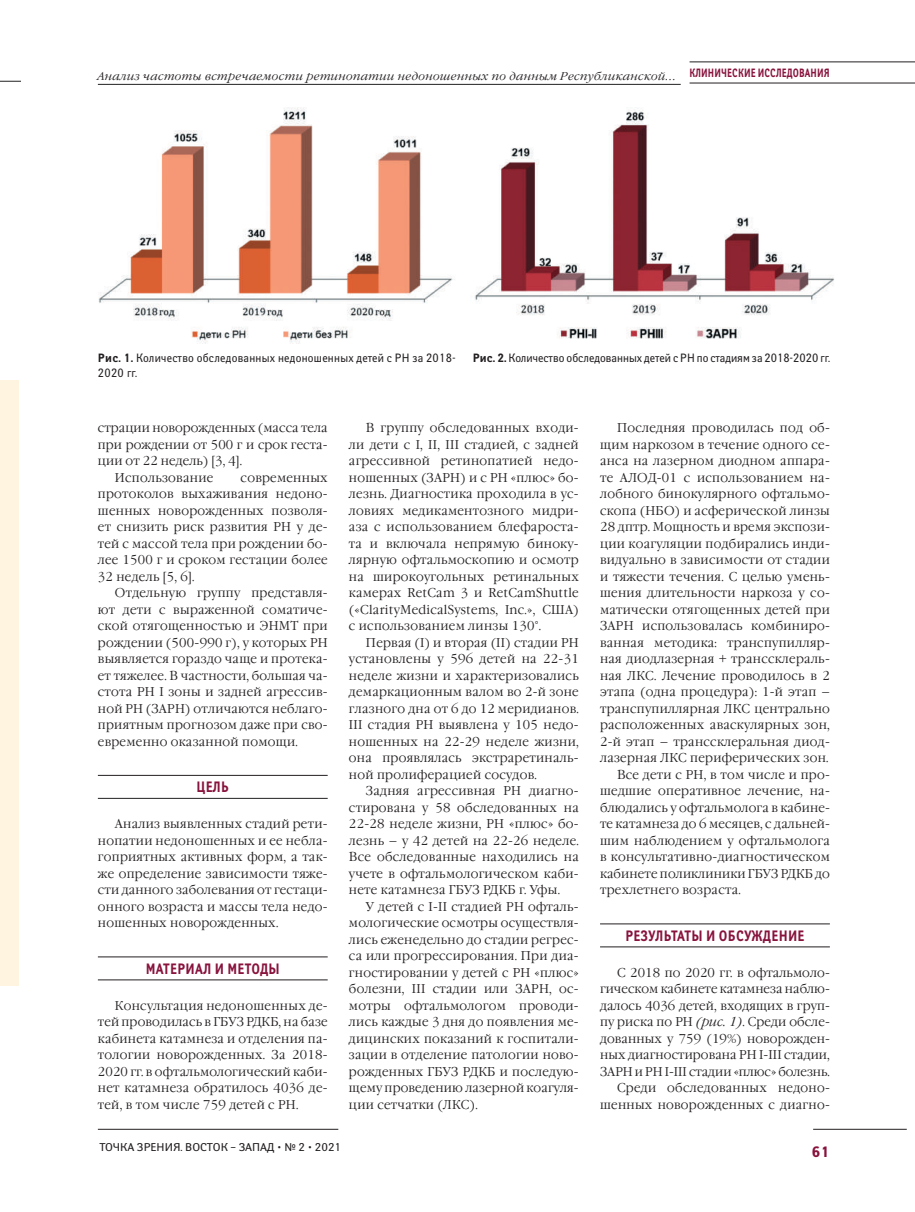
<style>
.page{position:relative;width:915px;height:1212px;background:#fff}
.page>*{position:absolute;margin:0;border:0;box-sizing:border-box;transform-origin:0 0}
.t1{font:700 15px "Yanus C";letter-spacing:.025em;color:#88133d;scale:.8 1}
.t2{font:700 15px "Yanus C";letter-spacing:.025em;color:#88133d}
.t3{font:12.75px/16.5px "Garamond C";letter-spacing:.025em;color:#231f20;text-align:justify;scale:.95 1}
.t4{font:12px/15px "Yanus C";letter-spacing:.025em;color:#231f20;scale:.9 1}
.t5{font:12px "Yanus C";letter-spacing:.005em;color:#231f20;scale:.9 1}
.t6{font:italic 11.25px "Garamond C";letter-spacing:.04em;color:#231f20}
.t7{font:11.25px "Yanus C";color:#231f20}
.s1{font-weight:700}
.s2{font-style:italic}
</style>
<div class="page">
<hr style="left:812px;top:1129px;width:94px;height:1px;background:#231f20">
<hr style="left:98px;top:1129px;width:240px;height:1px;background:#231f20">
<hr style="left:689px;top:62px;width:225px;height:1px;background:#231f20">
<hr style="left:689px;top:83px;width:225px;height:1px;background:#231f20">
<hr style="left:98px;top:84px;width:582px;height:1px;background:#231f20">
<hr style="left:98px;top:775px;width:229px;height:1px;background:#231f20">
<hr style="left:98px;top:798px;width:229px;height:1px;background:#231f20">
<hr style="left:98px;top:957px;width:229px;height:1px;background:#231f20">
<hr style="left:98px;top:979px;width:229px;height:1px;background:#231f20">
<hr style="left:600px;top:924px;width:229px;height:1px;background:#231f20">
<hr style="left:600px;top:946px;width:229px;height:1px;background:#231f20">
<img style="left:98px;top:108px;width:355px;height:236px">
<img style="left:475px;top:110px;width:359px;height:229px">
<div style="left:0;top:380px;width:19px;height:605px;background:#fef4e0"></div>
<svg style="left:0;top:81px;width:21px;height:1px"></svg>
<p class="t6" style="left:98px;top:70px;width:733px">Анализ частоты встречаемости ретинопатии недоношенных по данным Республиканской... <sup>КЛИНИЧЕСКИЕ</sup> <sup>ИССЛЕДОВАНИЯ</sup></p>
<p class="t4" style="left:98px;top:351px;width:398px"><span class="s1">Рис. 1.</span> Количество обследованных недоношенных детей с РН за 2018-<br>2020 гг.</p>
<p class="t5" style="left:472px;top:351px;width:398px"><span class="s1">Рис. 2.</span> Количество обследованных детей с РН по стадиям за 2018-2020 гг.</p>
<p class="t3" style="left:98px;top:420px;width:243px">страции новорожденных (масса тела</p>
<p class="t3" style="left:98px;top:436px;width:243px">при рождении от 500 г и срок геста-</p>
<p class="t3" style="left:98px;top:453px;width:153px">ции от 22 недель) [3, 4].</p>
<p class="t3" style="left:115px;top:469px;width:105px">Использование</p>
<p class="t3" style="left:98px;top:469px;width:243px;text-indent:143px">современных протоколов выхаживания недоно&shy;шенных новорожденных позволя&shy;ет снизить риск развития РН у де&shy;тей с массой тела при рождении бо&shy;лее 1500 г и сроком гестации более 32 недель [5, 6].</p>
<p class="t3" style="left:98px;top:585px;width:243px;text-indent:17px">Отдельную группу представля&shy;ют дети с выраженной соматиче&shy;ской отягощенностью и ЭНМТ при рождении (500-990 г), у которых РН выявляется гораздо чаще и протека&shy;ет тяжелее. В частности, большая ча&shy;стота РН I зоны и задней агрессив&shy;ной РН (ЗАРН) отличаются неблаго&shy;приятным прогнозом даже при сво&shy;евременно оказанной помощи.</p>
<p class="t1" style="left:196px;top:778px;width:42px">ЦЕЛЬ</p>
<p class="t3" style="left:98px;top:816px;width:243px;text-indent:17px">Анализ выявленных стадий рети&shy;нопатии недоношенных и ее небла&shy;гоприятных активных форм, а так&shy;же определение зависимости тяже&shy;сти данного заболевания от гестаци&shy;онного возраста и массы тела недо&shy;ношенных новорожденных.</p>
<p class="t1" style="left:146px;top:960px;width:169px">МАТЕРИАЛ И МЕТОДЫ</p>
<p class="t3" style="left:98px;top:997px;width:243px;text-indent:17px">Консультация недоношенных де&shy;тей проводилась в ГБУЗ РДКБ, на базе кабинета катамнеза и отделения па&shy;тологии новорожденных. За 2018- 2020 гг. в офтальмологический каби&shy;нет катамнеза обратилось 4036 де&shy;тей, в том числе 759 детей с РН.</p>
<p class="t3" style="left:349px;top:420px;width:243px;text-indent:17px">В группу обследованных входи&shy;ли дети с I, II, III стадией, с задней агрессивной ретинопатией недо&shy;ношенных (ЗАРН) и с РН «плюс» бо&shy;лезнь. Диагностика проходила в ус&shy;ловиях медикаментозного мидри&shy;аза с использованием блефароста&shy;та и включала непрямую биноку&shy;лярную офтальмоскопию и осмотр на широкоугольных ретинальных камерах RetCam 3 и RetCamShuttle («ClarityMediсalSystems, Inc.», США) с использованием линзы 130°.</p>
<p class="t3" style="left:349px;top:634px;width:243px;text-indent:17px">Первая (I) и вторая (II) стадии РН установлены у 596 детей на 22-31 неделе жизни и характеризовались демаркационным валом во 2-й зоне глазного дна от 6 до 12 меридианов.<br>III стадия РН выявлена у 105 недо&shy;ношенных на 22-29 неделе жизни, она проявлялась экстраретиналь&shy;ной пролиферацией сосудов.</p>
<p class="t3" style="left:349px;top:783px;width:243px;text-indent:17px">Задняя агрессивная РН диагно&shy;стирована у 58 обследованных на 22-28 неделе жизни, РН «плюс» бо&shy;лезнь – у 42 детей на 22-26 неделе.<br>Все обследованные находились на учете в офтальмологическом каби&shy;нете катамнеза ГБУЗ РДКБ г. Уфы.</p>
<p class="t3" style="left:349px;top:898px;width:243px;text-indent:17px">У детей с I-II стадией РН офталь&shy;мологические осмотры осуществля&shy;лись еженедельно до стадии регрес&shy;са или прогрессирования. При диа&shy;гностировании у детей с РН «плюс» болезни, III стадии или ЗАРН, ос&shy;мотры офтальмологом проводи&shy;лись каждые 3 дня до появления ме&shy;дицинских показаний к госпитали&shy;зации в отделение патологии ново&shy;рожденных ГБУЗ РДКБ и последую&shy;щему проведению лазерной коагуля&shy;ции сетчатки (ЛКС).</p>
<p class="t7" style="left:99px;top:1140px;width:243px">ТОЧКА ЗРЕНИЯ. ВОСТОК – ЗАПАД • № 2 • 2021</p>
<p class="t3" style="left:617px;top:420px;width:225px">Последняя проводилась под об-</p>
<p class="t3" style="left:600px;top:436px;width:243px">щим наркозом в течение одного се-</p>
<p class="t3" style="left:600px;top:453px;width:243px">анса на лазерном диодном аппара-</p>
<p class="t3" style="left:600px;top:469px;width:243px">те АЛОД-01 с использованием на-</p>
<p class="t3" style="left:600px;top:486px;width:243px">лобного бинокулярного офтальмо-</p>
<p class="t3" style="left:600px;top:502px;width:243px">скопа (НБО) и асферической линзы</p>
<p class="t3" style="left:600px;top:519px;width:243px">28 дптр. Мощность и время экспози-</p>
<p class="t3" style="left:600px;top:535px;width:243px">ции коагуляции подбирались инди-</p>
<p class="t3" style="left:600px;top:552px;width:243px">видуально в зависимости от стадии</p>
<p class="t3" style="left:600px;top:568px;width:243px">и тяжести течения. С целью умень-</p>
<p class="t3" style="left:600px;top:585px;width:243px">шения длительности наркоза у со-</p>
<p class="t3" style="left:600px;top:601px;width:243px">матически отягощенных детей при</p>
<p class="t3" style="left:600px;top:618px;width:243px">ЗАРН использовалась комбиниро-</p>
<p class="t3" style="left:600px;top:634px;width:243px">ванная методика: транспупилляр-</p>
<p class="t3" style="left:600px;top:651px;width:243px">ная диодлазерная + транссклераль-</p>
<p class="t3" style="left:600px;top:667px;width:243px">ная ЛКС. Лечение проводилось в 2</p>
<p class="t3" style="left:600px;top:684px;width:243px">этапа (одна процедура): 1-й этап –</p>
<p class="t3" style="left:600px;top:700px;width:243px">транспупиллярная ЛКС центрально</p>
<p class="t3" style="left:600px;top:717px;width:243px">расположенных аваскулярных зон,</p>
<p class="t3" style="left:600px;top:733px;width:243px">2-й этап – транссклеральная диод-</p>
<p class="t3" style="left:600px;top:750px;width:242px">лазерная ЛКС периферических зон.</p>
<p class="t3" style="left:617px;top:766px;width:225px">Все дети с РН, в том числе и про-</p>
<p class="t3" style="left:600px;top:783px;width:243px">шедшие оперативное лечение, на-</p>
<p class="t3" style="left:600px;top:799px;width:243px">блюдались у офтальмолога в кабине-</p>
<p class="t3" style="left:600px;top:816px;width:243px">те катамнеза до 6 месяцев, с дальней-</p>
<p class="t3" style="left:600px;top:832px;width:243px">шим наблюдением у офтальмолога</p>
<p class="t3" style="left:600px;top:849px;width:243px">в консультативно-диагностическом</p>
<p class="t3" style="left:600px;top:865px;width:243px">кабинете поликлиники ГБУЗ РДКБ до</p>
<p class="t3" style="left:600px;top:882px;width:150px">трехлетнего возраста.</p>
<p class="t1" style="left:625px;top:927px;width:225px">РЕЗУЛЬТАТЫ И ОБСУЖДЕНИЕ</p>
<p class="t3" style="left:600px;top:964px;width:243px;text-align:right">С 2018 по 2020 гг. в офтальмоло&shy;гическом кабинете катамнеза наблю&shy;далось 4036 детей, входящих в груп&shy;пу риска по РН <span class="s2">(рис. 1)</span>. Среди обсле&shy;дованных у 759 (19%) новорожден&shy;ных диагностирована РН I-III стадии, ЗАРН и РН I-III стадии «плюс» болезнь.<br>Среди обследованных недоно&shy;шенных новорожденных с диагно-</p>
<p class="t2" style="left:811px;top:1143px;width:20px">61</p>
</div>
